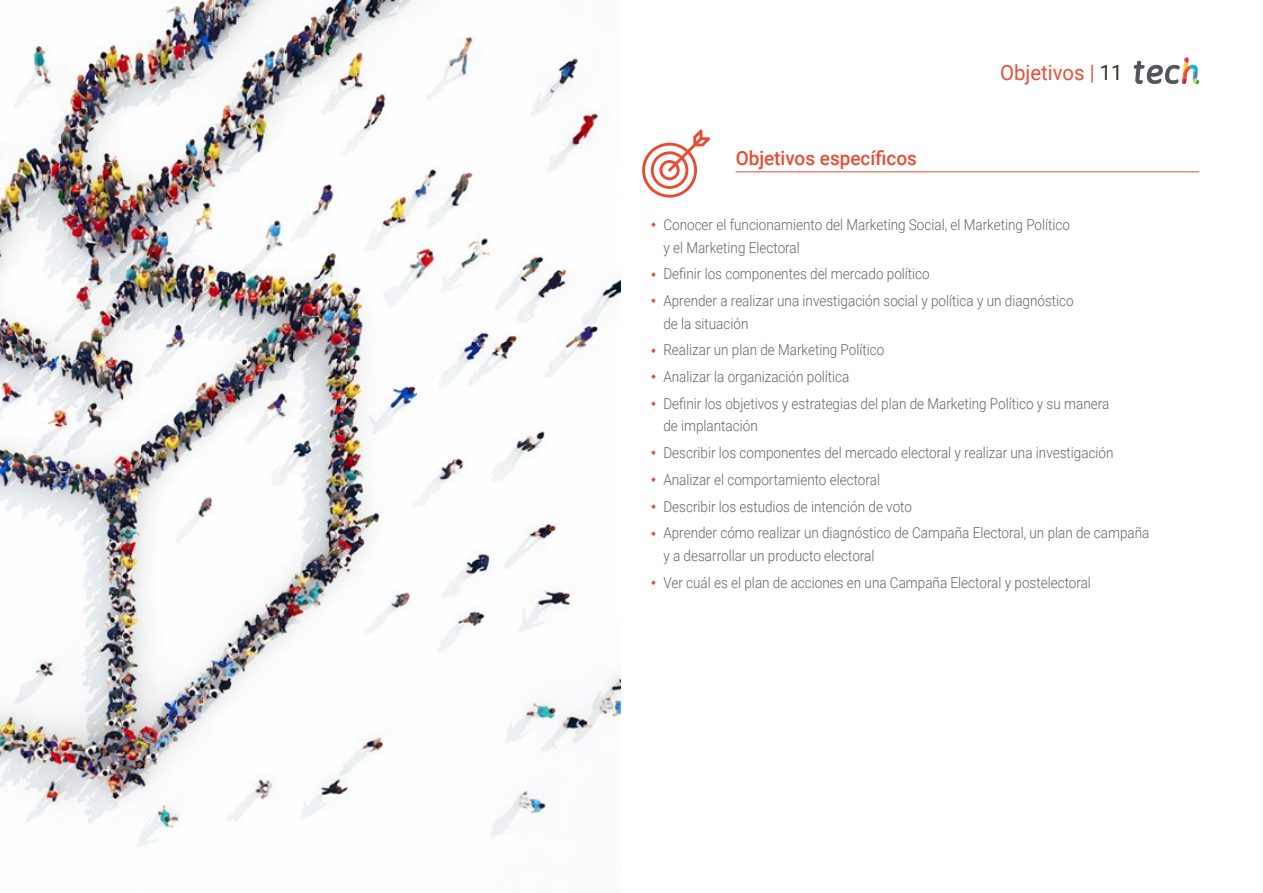
<style>
.page{position:relative;width:1263px;height:893px;background:#fff}
.page>*{position:absolute;margin:0;border:0;box-sizing:border-box;transform-origin:0 0}
.t1{font:21px "Roboto";color:#e94d35}
.t2{font:500 19.5px "Roboto";color:#e94d35}
.t3{font:300 15px/26.7px "Roboto";color:#61646a;scale:.9 1}
.s1{color:#312e20}
</style>
<div class="page">
<hr style="left:736px;top:171px;width:463px;height:1px;background:#e94d35">
<svg style="left:642px;top:129px;width:68px;height:69px"></svg>
<svg style="left:1134px;top:57px;width:65px;height:27px"></svg>
<img style="left:0;top:0;width:621px;height:847px">
<h2 class="t2" style="left:736px;top:144px;width:183px">Objetivos específicos</h2>
<h1 class="t1" style="left:1000px;top:57px;width:124px">Objetivos | <span class="s1">11</span></h1>
<p class="t3" style="left:663px;top:213px;width:453px;line-height:22.5px">Conocer el funcionamiento del Marketing Social, el Marketing Político y el Marketing Electoral</p>
<p class="t3" style="left:663px;top:260px;width:457px">Definir los componentes del mercado político<br>Aprender a realizar una investigación social y política y un diagnóstico</p>
<p class="t3" style="left:663px;top:309px;width:497px">de la situación<br>Realizar un plan de Marketing Político<br>Analizar la organización política<br>Definir los objetivos y estrategias del plan de Marketing Político y su manera</p>
<p class="t3" style="left:663px;top:412px;width:541px">de implantación<br>Describir los componentes del mercado electoral y realizar una investigación Analizar el comportamiento electoral<br>Describir los estudios de intención de voto<br>Aprender cómo realizar un diagnóstico de Campaña Electoral, un plan de campaña</p>
<p class="t3" style="left:663px;top:542px;width:477px">y a desarrollar un producto electoral<br>Ver cuál es el plan de acciones en una Campaña Electoral y postelectoral</p>
</div>
